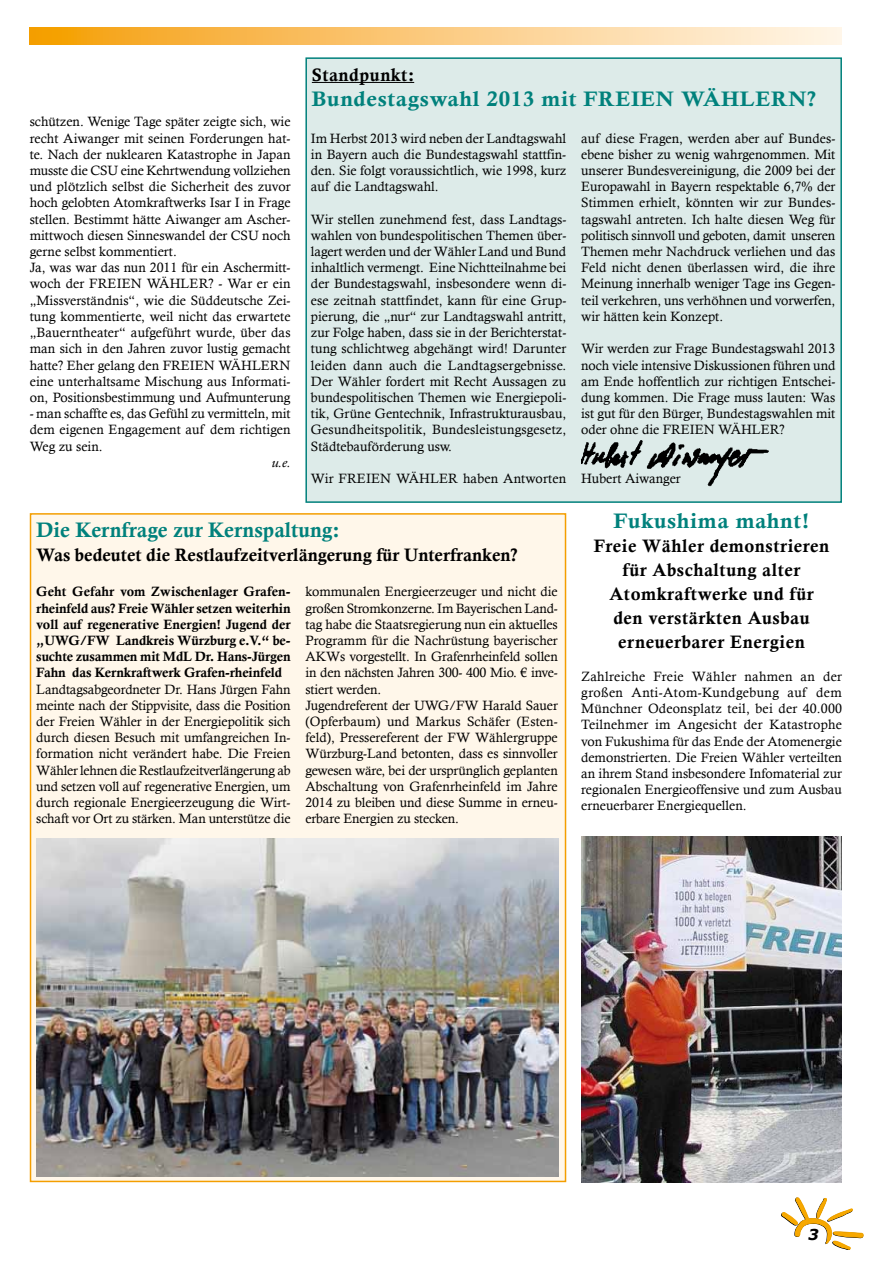
<style>
.page{position:relative;width:893px;height:1263px;background:#fff}
.page>*{position:absolute;margin:0;border:0;box-sizing:border-box;transform-origin:0 0}
.t1{font:21px "Calis MT Bol";letter-spacing:.03em;color:#00817c;scale:1.07 1}
.t2{font:21px "Calis MT Bol";color:#00817c}
.t3{font:18px/24px "Calis MT Bol";letter-spacing:.03em;color:#000;text-align:center}
.t4{font:18px "Calis MT Bol";color:#000}
.t5{font:italic 700 15px "Verdana";color:#000}
.t6{font:13.5px/16.2px "Calisto";color:#000;text-align:justify}
.t7{font:13.5px/16.2px "Calis MT Bol";letter-spacing:-.01em;color:#000;text-align:justify}
.t8{font:italic 13.5px "Calisto";color:#000}
</style>
<div class="page">
<svg style="left:781px;top:1198px;width:82px;height:52px"></svg>
<svg style="left:30px;top:27px;width:812px;height:18px;background:#faca7c"></svg>
<div style="left:305px;top:57px;width:537px;height:446px;background:#ddebe9;border:2px solid #00817c"></div>
<div style="left:30px;top:513px;width:536px;height:669px;background:#fff7ea;border:2px solid #f49e00"></div>
<hr style="left:312px;top:82px;width:102px;height:1px;background:#000">
<img style="left:36px;top:838px;width:522px;height:338px">
<img style="left:581px;top:837px;width:261px;height:345px">
<img style="left:582px;top:440px;width:187px;height:47px">
<h2 class="t3" style="left:312px;top:63px;width:104px">Standpunkt:</h2>
<h1 class="t1" style="left:312px;top:87px;width:473px">Bundestagswahl 2013 mit FREIEN WÄHLERN?</h1>
<p class="t6" style="left:581px;top:130px;width:256px">auf diese Fragen, werden aber auf Bundes&shy;ebene bisher zu wenig wahrgenommen. Mit unserer Bundesvereinigung, die 2009 bei der Europawahl in Bayern respektable 6,7% der Stimmen erhielt, könnten wir zur Bundes&shy;tagswahl antreten. Ich halte diesen Weg für politisch sinnvoll und geboten, damit unseren Themen mehr Nachdruck verliehen und das Feld nicht denen überlassen wird, die ihre Meinung innerhalb weniger Tage ins Gegen&shy;teil verkehren, uns verhöhnen und vorwerfen, wir hätten kein Konzept.</p>
<p class="t6" style="left:581px;top:340px;width:256px">Wir werden zur Frage Bundestagswahl 2013 noch viele intensive Diskussionen führen und am Ende hoffentlich zur richtigen Entschei&shy;dung kommen. Die Frage muss lauten: Was ist gut für den Bürger, Bundestagswahlen mit oder ohne die FREIEN WÄHLER?</p>
<p class="t6" style="left:581px;top:470px;width:101px">Hubert Aiwanger</p>
<h1 class="t1" style="left:613px;top:509px;width:185px">Fukushima mahnt!</h1>
<h2 class="t3" style="left:594px;top:534px;width:237px">Freie Wähler demonstrieren für Abschaltung alter<br>Atomkraftwerke und für den verstärkten Ausbau erneuerbarer Energien</h2>
<p class="t6" style="left:581px;top:668px;width:262px">Zahlreiche Freie Wähler nahmen an der großen Anti-Atom-Kundgebung auf dem Münchner Odeonsplatz teil, bei der 40.000<br>Teilnehmer im Angesicht der Katastrophe von Fukushima für das Ende der Atomenergie demonstrierten. Die Freien Wähler verteilten an ihrem Stand insbesondere Infomaterial zur regionalen Energieoffensive und zum Ausbau erneuerbarer Energiequellen.</p>
<p class="t6" style="left:30px;top:114px;width:262px;text-align:left">schützen. Wenige Tage später zeigte sich, wie recht Aiwanger mit seinen Forderungen hat&shy;te. Nach der nuklearen Katastrophe in Japan musste die CSU eine Kehrtwendung vollziehen und plötzlich selbst die Sicherheit des zuvor hoch gelobten Atomkraftwerks Isar I in Frage stellen. Bestimmt hätte Aiwanger am Ascher&shy;mittwoch diesen Sinneswandel der CSU noch gerne selbst kommentiert.<br>Ja, was war das nun 2011 für ein Aschermitt&shy;woch der Freien</p>
<p class="t6" style="left:311px;top:130px;width:257px">Im Herbst 2013 wird neben der Landtagswahl in Bayern auch die Bundestagswahl stattfin&shy;den. Sie folgt voraussichtlich, wie 1998, kurz auf die Landtagswahl.</p>
<p class="t6" style="left:311px;top:211px;width:257px">Wir stellen zunehmend fest, dass Landtags&shy;wahlen von bundespolitischen Themen über&shy;lagert werden und der Wähler Land und Bund inhaltlich vermengt. Eine Nichtteilnahme bei der Bundestagswahl, insbesondere wenn di&shy;ese zeitnah stattfindet, kann für eine Grup&shy;pierung, die „nur“ zur Landtagswahl antritt, zur Folge haben, dass sie in der Berichterstat&shy;tung schlichtweg abgehängt wird! Darunter leiden dann auch die Landtagsergebnisse.<br>Der Wähler fordert mit Recht Aussagen zu bundespolitischen Themen wie Energiepoli&shy;tik, Grüne Gentechnik, Infrastrukturausbau, Gesundheitspolitik, Bundesleistungsgesetz, Städtebauförderung usw.</p>
<p class="t6" style="left:311px;top:470px;width:257px">Wir FREIEN WÄHLER haben Antworten</p>
<p class="t6" style="left:147px;top:276px;width:24px">Wähler</p>
<p class="t6" style="left:30px;top:276px;width:262px;text-indent:179px">? - War er ein „Missverständnis“, wie die Süddeutsche Zei&shy;tung kommentierte, weil nicht das erwartete „Bauerntheater“ aufgeführt wurde, über das man sich in den Jahren zuvor lustig gemacht hatte? Eher gelang den freien</p>
<p class="t6" style="left:218px;top:357px;width:12px">wähler</p>
<p class="t6" style="left:30px;top:357px;width:262px;text-indent:250px">N eine unterhaltsame Mischung aus Informati&shy;on, Positionsbestimmung und Aufmunterung</p>
<p class="t6" style="left:30px;top:405px;width:262px">- man schaffte es, das Gefühl zu vermitteln, mit dem eigenen Engagement auf dem richtigen Weg zu sein.</p>
<p class="t8" style="left:272px;top:454px;width:20px">u.e.</p>
<h1 class="t2" style="left:36px;top:517px;width:305px">Die Kernfrage zur Kernspaltung:</h1>
<h2 class="t4" style="left:36px;top:544px;width:483px">Was bedeutet die Restlaufzeitverlängerung für Unterfranken?</h2>
<p class="t6" style="left:305px;top:583px;width:254px;text-align:left">kommunalen Energieerzeuger und nicht die großen Stromkonzerne. Im Bayerischen Land&shy;tag habe die Staatsregierung nun ein aktuelles Programm für die Nachrüstung bayerischer AKWs vorgestellt. In Grafenrheinfeld sollen in den nächsten Jahren 300- 400 Mio. € inve&shy;stiert werden.<br>Jugendreferent der UWG/FW Harald Sauer (Opferbaum) und Markus Schäfer (Esten&shy;feld), Pressereferent der FW Wählergruppe Würzburg-Land betonten, dass es sinnvoller gewesen wäre, bei der ursprünglich geplanten Abschaltung von Grafenrheinfeld im Jahre 2014 zu bleiben und diese Summe in erneu&shy;erbare Energien zu stecken.</p>
<p class="t7" style="left:36px;top:584px;width:256px">Geht Gefahr vom Zwischenlager Grafen&shy;rheinfeld aus? Freie Wähler setzen weiterhin voll auf regenerative Energien! Jugend der „UWG/FW Landkreis Würzburg e.V.“ be&shy;suchte zusammen mit MdL Dr. Hans-Jürgen Fahn das Kernkraftwerk Grafen-rheinfeld</p>
<p class="t6" style="left:36px;top:681px;width:256px">Landtagsabgeordneter Dr. Hans Jürgen Fahn meinte nach der Stippvisite, dass die Position der Freien Wähler in der Energiepolitik sich durch diesen Besuch mit umfangreichen In&shy;formation nicht verändert habe. Die Freien Wähler lehnen die Restlaufzeitverlängerung ab und setzen voll auf regenerative Energien, um durch regionale Energieerzeugung die Wirt&shy;schaft vor Ort zu stärken. Man unterstütze die</p>
<p class="t5" style="left:808px;top:1224px;width:12px">3</p>
</div>
